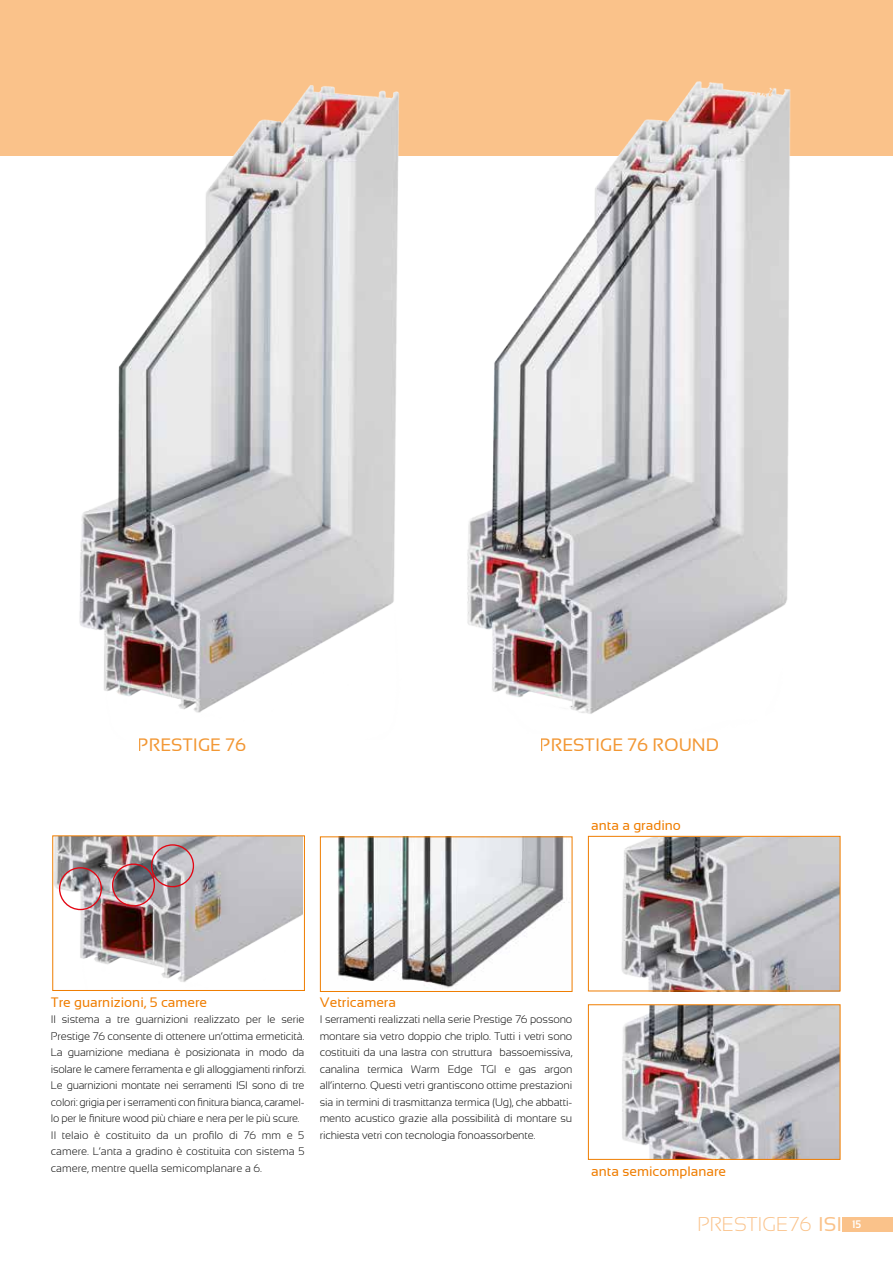
<style>
.page{position:relative;width:893px;height:1263px;background:#fff}
.page>*{position:absolute;margin:0;border:0;box-sizing:border-box;transform-origin:0 0}
.t1{font:300 19.95px "Sansation";color:#fac28a}
.t2{font:18px "Sansation";color:#ef7d00}
.t3{font:13.65px "Sansation";color:#ef7d00}
.t4{font:300 10.95px/16.5px "Sansation";letter-spacing:-.01em;color:#000}
.t5{font:700 10.95px "Sansation";color:#fff}
.s1{font-weight:400}
.s2{font-weight:700;font-size:10.95px;color:#fff}
</style>
<div class="page">
<div style="left:0;top:0;width:893px;height:155px;background:#fac28a"></div>
<img style="left:54px;top:837px;width:249px;height:145px">
<svg style="left:59px;top:867px;width:43px;height:43px"></svg>
<img style="left:112px;top:844px;width:82px;height:62px">
<img style="left:337px;top:838px;width:232px;height:150px">
<img style="left:11px;top:85px;width:431px;height:628px">
<img style="left:442px;top:81px;width:390px;height:633px">
<div style="left:52px;top:835px;width:253px;height:156px;border:1px solid #ef7d00"></div>
<img style="left:622px;top:1006px;width:216px;height:152px">
<img style="left:588px;top:838px;width:251px;height:154px">
<div style="left:588px;top:836px;width:252px;height:155px;border:1px solid #ef7d00"></div>
<div style="left:588px;top:1004px;width:252px;height:156px;border:1px solid #ef7d00"></div>
<div style="left:320px;top:836px;width:252px;height:156px;border:1px solid #ef7d00"></div>
<div style="left:843px;top:1217px;width:50px;height:14px;background:#fac28a"></div>
<h2 class="t2" style="left:138px;top:734px;width:110px">PRESTIGE 76</h2>
<h2 class="t2" style="left:540px;top:734px;width:181px">PRESTIGE 76 ROUND</h2>
<p class="t3" style="left:591px;top:817px;width:91px">anta a gradino</p>
<p class="t3" style="left:51px;top:994px;width:158px">Tre guarnizioni, 5 camere</p>
<p class="t3" style="left:320px;top:994px;width:78px">Vetricamera</p>
<p class="t4" style="left:51px;top:1011px;width:257px">Il sistema a tre guarnizioni realizzato per le serie Prestige 76 consente di ottenere un’ottima ermeticità.<br>La guarnizione mediana è posizionata in modo da isolare le camere ferramenta e gli alloggiamenti rinforzi.<br>Le guarnizioni montate nei serramenti ISI sono di tre colori: grigia per i serramenti con finitura bianca, caramel&shy;lo per le finiture wood più chiare e nera per le più scure.<br>Il telaio è costituito da un profilo di 76 mm e 5 camere. L’anta a gradino è costituita con sistema 5 camere, mentre quella semicomplanare a 6.</p>
<p class="t4" style="left:320px;top:1011px;width:254px;text-align:justify">I serramenti realizzati nella serie Prestige 76 possono montare sia vetro doppio che triplo. Tutti i vetri sono costituiti da una lastra con struttura bassoemissiva, canalina termica Warm Edge TGI e gas argon all’interno. Questi vetri grantiscono ottime prestazioni sia in termini di trasmittanza termica (Ug), che abbatti&shy;mento acustico grazie alla possibilità di montare su richiesta vetri con tecnologia fonoassorbente.</p>
<p class="t3" style="left:591px;top:1164px;width:136px">anta semicomplanare</p>
<h1 class="t1" style="left:698px;top:1213px;width:165px">PRESTIGE76 <span class="s1">ISI</span> <span class="s2">15</span></h1>
<p class="t5" style="left:850px;top:1218px;width:11px">13</p>
</div>
